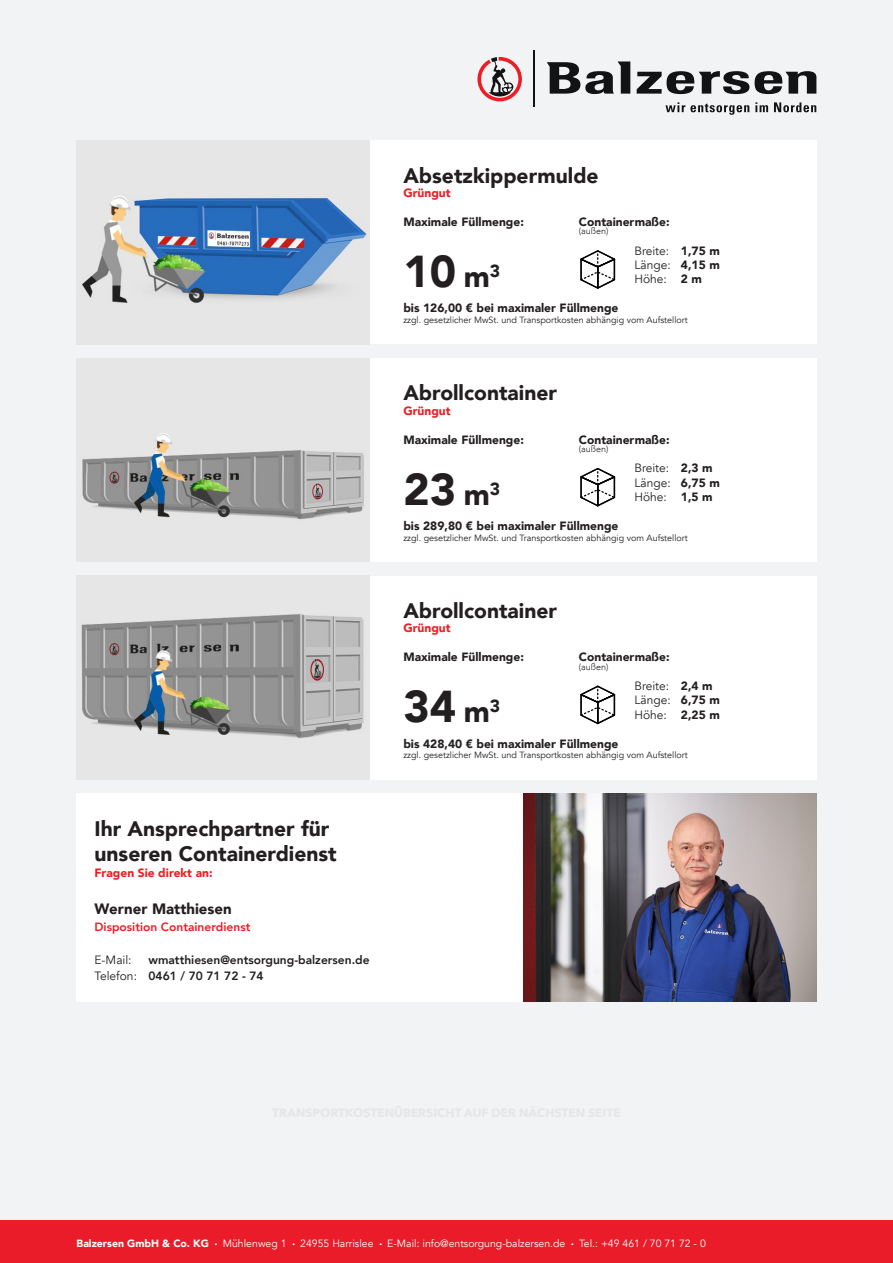
<style>
.page{position:relative;width:893px;height:1263px;background:#f2f3f4}
.page>*{position:absolute;margin:0;border:0;box-sizing:border-box;transform-origin:0 0}
.t1{font:900 44.55px "Avenir";color:#231f20}
.t2{font:900 21px/25.2px "Avenir";color:#231f20}
.t3{font:900 15px "Avenir";color:#231f20}
.t4{font:900 12px "Avenir";color:#231f20}
.t5{font:12px/14.4px "Avenir";color:#231f20}
.t6{font:800 12px/16.5px "Avenir";color:#231f20}
.t7{font:900 12px "Avenir";color:#ee1d23}
.t8{font:800 12px "Avenir";color:#ee1d23}
.t9{font:10.5px "Avenir";color:#fff}
.t10{font:9px "Avenir";color:#231f20}
.t11{font:300 9px "Avenir";color:#231f20}
.s1{font-weight:900}
.s2{font-size:30px}
.s3{font-weight:400}
.s4{font-family:"Myriad Pro";font-weight:300}
</style>
<div class="page">
<div style="left:0;top:1220px;width:893px;height:43px;background:#ea1c2a"></div>
<svg style="left:665px;top:102px;width:84px;height:13px"></svg>
<svg style="left:755px;top:102px;width:13px;height:10px"></svg>
<svg style="left:774px;top:102px;width:42px;height:10px"></svg>
<svg style="left:547px;top:61px;width:83px;height:33px"></svg>
<svg style="left:637px;top:71px;width:179px;height:23px"></svg>
<hr style="left:534px;top:51px;width:1px;height:56px;background:#111314">
<svg style="left:477px;top:57px;width:45px;height:44px"></svg>
<div style="left:77px;top:793px;width:447px;height:208px;background:#fff"></div>
<img style="left:524px;top:793px;width:292px;height:208px">
<div style="left:369px;top:140px;width:447px;height:204px;background:#fff"></div>
<img style="left:77px;top:140px;width:292px;height:204px">
<svg style="left:580px;top:250px;width:35px;height:39px"></svg>
<div style="left:369px;top:358px;width:447px;height:204px;background:#fff"></div>
<img style="left:77px;top:358px;width:292px;height:204px">
<svg style="left:580px;top:468px;width:35px;height:38px"></svg>
<div style="left:369px;top:576px;width:447px;height:204px;background:#fff"></div>
<img style="left:77px;top:576px;width:292px;height:204px">
<svg style="left:580px;top:686px;width:35px;height:38px"></svg>
<h2 class="t2" style="left:403px;top:162px;width:197px">Absetzkippermulde</h2>
<p class="t7" style="left:403px;top:183px;width:49px">Grüngut</p>
<p class="t4" style="left:403px;top:211px;width:122px">Maximale Füllmenge:</p>
<p class="t4" style="left:579px;top:211px;width:92px">Containermaße:</p>
<p class="t11" style="left:579px;top:226px;width:31px">(außen)</p>
<p class="t5" style="left:634px;top:243px;width:87px;text-align:justify">Breite: <span class="s1">1,75 m </span>Länge: <span class="s1">4,15 m </span>Höhe: <span class="s1">2 m</span></p>
<p class="t4" style="left:403px;top:298px;width:217px">bis 126,00 € bei maximaler Füllmenge</p>
<p class="t10" style="left:403px;top:315px;width:286px">zzgl. gesetzlicher MwSt. und Transportkosten abhängig vom Aufstellort</p>
<h1 class="t1" style="left:403px;top:233px;width:98px">10 <span class="s2">m</span><sup>3</sup></h1>
<h2 class="t2" style="left:403px;top:380px;width:155px">Abrollcontainer</h2>
<p class="t7" style="left:403px;top:400px;width:49px">Grüngut</p>
<p class="t4" style="left:403px;top:429px;width:122px">Maximale Füllmenge:</p>
<p class="t4" style="left:579px;top:429px;width:92px">Containermaße:</p>
<p class="t11" style="left:579px;top:443px;width:31px">(außen)</p>
<p class="t5" style="left:634px;top:461px;width:87px">Breite: <span class="s1">2,3 m<br></span>Länge: <span class="s1">6,75 m<br></span>Höhe: <span class="s1">1,5 m</span></p>
<p class="t4" style="left:403px;top:515px;width:217px">bis 289,80 € bei maximaler Füllmenge</p>
<p class="t10" style="left:403px;top:532px;width:286px">zzgl. gesetzlicher MwSt. und Transportkosten abhängig vom Aufstellort</p>
<h1 class="t1" style="left:403px;top:451px;width:98px">23 <span class="s2">m</span><sup>3</sup></h1>
<h2 class="t2" style="left:95px;top:815px;width:244px">Ihr Ansprechpartner für unseren Containerdienst</h2>
<p class="t7" style="left:95px;top:863px;width:120px">Fragen Sie direkt an:</p>
<p class="t3" style="left:95px;top:896px;width:139px">Werner Matthiesen</p>
<p class="t8" style="left:95px;top:917px;width:157px">Disposition Containerdienst</p>
<p class="t5" style="left:95px;top:953px;width:39px">E-Mail:</p>
<p class="t6" style="left:95px;top:951px;width:277px;text-indent:54px">wmatthiesen@entsorgung-balzersen.de<br><span class="s3">Telefon:</span> 0461 / 70 71 72 - 74</p>
<h2 class="t2" style="left:403px;top:597px;width:155px">Abrollcontainer</h2>
<p class="t7" style="left:403px;top:618px;width:49px">Grüngut</p>
<p class="t4" style="left:403px;top:647px;width:122px">Maximale Füllmenge:</p>
<p class="t4" style="left:579px;top:647px;width:92px">Containermaße:</p>
<p class="t11" style="left:579px;top:661px;width:31px">(außen)</p>
<p class="t5" style="left:634px;top:679px;width:87px">Breite: <span class="s1">2,4 m<br></span>Länge: <span class="s1">6,75 m<br></span>Höhe: <span class="s1">2,25 m</span></p>
<p class="t4" style="left:403px;top:733px;width:217px">bis 428,40 € bei maximaler Füllmenge</p>
<p class="t10" style="left:403px;top:750px;width:286px">zzgl. gesetzlicher MwSt. und Transportkosten abhängig vom Aufstellort</p>
<h1 class="t1" style="left:403px;top:669px;width:98px">34 <span class="s2">m</span><sup>3</sup></h1>
<p class="t9" style="left:77px;top:1237px;width:631px"><span class="s1">Balzersen GmbH &amp; Co. KG</span> <span class="s4">•</span> Mühlenweg 1 <span class="s4">•</span> 24955 Harrislee <span class="s4">•</span> E-Mail: info@entsorgung-balzersen.de <span class="s4">•</span> Tel.: +49 461 / 70 71 72 - 0</p>
</div>
